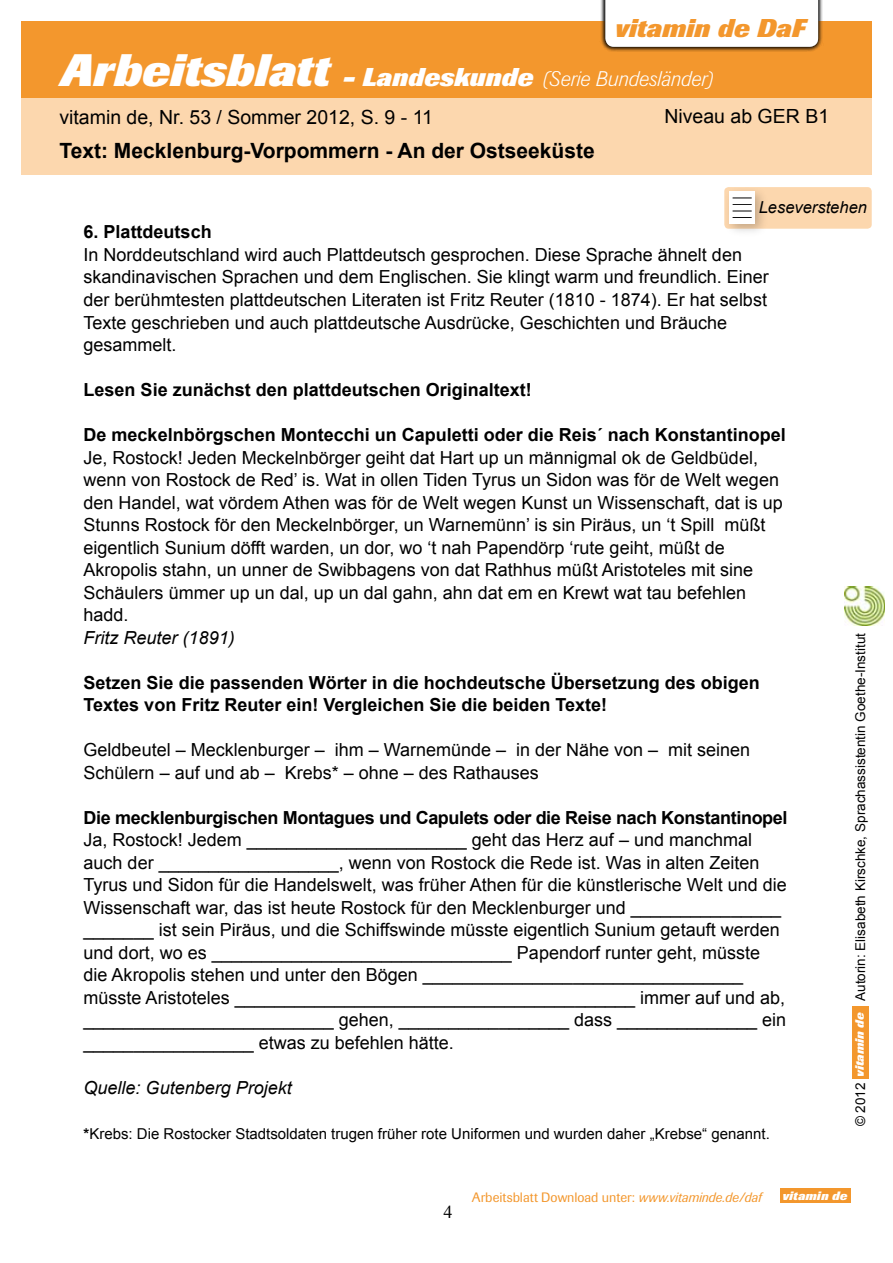
<style>
.page{position:relative;width:893px;height:1263px;background:#fff}
.page>*{position:absolute;margin:0;border:0;box-sizing:border-box;transform-origin:0 0}
.t1{font:italic 800 45px "Imago";color:#fff}
.t2{font:italic 800 25.5px "Imago";color:#fff}
.t3{font:italic 800 25.5px "Imago";letter-spacing:.005em;color:#f3972d}
.t4{font:700 21px "Arial";color:#000}
.t5{font:italic 300 21px "Imago";color:#fff}
.t6{font:19.5px "Arial";color:#000}
.t7{font:18px/22.5px "Arial";color:#000}
.t8{font:700 18px/22.5px "Arial";color:#000}
.t9{font:700 18px "Arial";letter-spacing:-.02em;color:#000}
.t10{font:italic 18px "Arial";color:#000}
.t11{font:italic 16.5px "Arial";color:#000}
.t12{font:15px "Arial";color:#000}
.t13{font:13.5px "Arial";color:#000}
.t14{font:13.5px "Imago";color:#f3972d}
.t15{font:italic 800 12px "Imago";letter-spacing:.02em;color:#fff}
.s1{font-weight:800;font-size:25.5px}
.s2{font-weight:700}
.s3{font-style:italic}
</style>
<div class="page">
<div style="left:780px;top:1189px;width:70px;height:14px;background:#f3972d"></div>
<div style="left:852px;top:1007px;width:16px;height:72px;background:#f3972d"></div>
<img style="left:845px;top:586px;width:39px;height:39px">
<div style="left:21px;top:98px;width:851px;height:76px;background:#fcd7ae"></div>
<div style="left:21px;top:21px;width:851px;height:77px;background:#f3972d"></div>
<div style="left:600px;top:0;width:224px;height:52px;background:#000;opacity:.7"></div>
<div style="left:605px;top:0;width:213px;height:47px;background:#fff"></div>
<div style="left:724px;top:187px;width:148px;height:42px;background:#fcd7ae;border-radius:4px"></div>
<div style="left:723px;top:186px;width:46px;height:52px;background:#000;opacity:.22"></div>
<div style="left:729px;top:192px;width:26px;height:32px;background:#fff"></div>
<svg style="left:733px;top:211px;width:19px;height:7px"></svg>
<svg style="left:733px;top:198px;width:19px;height:7px"></svg>
<h1 class="t1" style="left:60px;top:45px;width:271px">Arbeitsblatt</h1>
<h2 class="t3" style="left:615px;top:13px;width:192px">vitamin de DaF</h2>
<h2 class="t2" style="left:362px;top:63px;width:444px">zum Thema Jugend auf dem Lande</h2>
<h2 class="t2" style="left:362px;top:63px;width:183px">Thema Schule</h2>
<p class="t5" style="left:343px;top:67px;width:372px"><span class="s1">- Landeskunde</span> (Serie Bundesländer)</p>
<p class="t6" style="left:59px;top:104px;width:375px">vitamin de, Nr. 53 / Sommer 2012, S. 9 - 11</p>
<p class="t6" style="left:664px;top:104px;width:166px">Niveau ab GER B1</p>
<p class="t4" style="left:60px;top:137px;width:537px">Text: Mecklenburg-Vorpommern - An der Ostseeküste</p>
<p class="t11" style="left:759px;top:197px;width:110px">Leseverstehen</p>
<p class="t8" style="left:84px;top:222px;width:130px">6. Plattdeutsch</p>
<p class="t7" style="left:84px;top:244px;width:687px">In Norddeutschland wird auch Plattdeutsch gesprochen. Diese Sprache ähnelt den skandinavischen Sprachen und dem Englischen. Sie klingt warm und freundlich. Einer der berühmtesten plattdeutschen Literaten ist Fritz Reuter (1810 - 1874). Er hat selbst Texte geschrieben und auch plattdeutsche Ausdrücke, Geschichten und Bräuche gesammelt.</p>
<p class="t8" style="left:84px;top:379px;width:450px">Lesen Sie zunächst den plattdeutschen Originaltext!</p>
<p class="t8" style="left:84px;top:424px;width:704px">De meckelnbörgschen Montecchi un Capuletti oder die Reis´ nach Konstantinopel</p>
<p class="t7" style="left:84px;top:446px;width:701px">Je, Rostock! Jeden Meckelnbörger geiht dat Hart up un männigmal ok de Geldbüdel, wenn von Rostock de Red’ is. Wat in ollen Tiden Tyrus un Sidon was för de Welt wegen den Handel, wat vördem Athen was för de Welt wegen Kunst un Wissenschaft, dat is up Stunns Rostock för den Meckelnbörger, un Warnemünn’ is sin Piräus, un ‘t Spill müßt eigentlich Sunium döfft warden, un dor, wo ‘t nah Papendörp ‘rute geiht, müßt de Akropolis stahn, un unner de Swibbagens von dat Rathhus müßt Aristoteles mit sine Schäulers ümmer up un dal, up un dal gahn, ahn dat em en Krewt wat tau befehlen hadd.</p>
<p class="t10" style="left:84px;top:625px;width:153px">Fritz Reuter (1891)</p>
<p class="t8" style="left:84px;top:672px;width:678px">Setzen Sie die passenden Wörter in die hochdeutsche Übersetzung des obigen<br>Textes von Fritz Reuter ein! Vergleichen Sie die beiden Texte!</p>
<p class="t7" style="left:84px;top:739px;width:668px">Geldbeutel – Mecklenburger – ihm – Warnemünde – in der Nähe von – mit seinen<br>Schülern – auf und ab – Krebs* – ohne – des Rathauses</p>
<p class="t9" style="left:84px;top:805px;width:705px">Die mecklenburgischen Montagues und Capulets oder die Reise nach Konstantinopel</p>
<p class="t7" style="left:84px;top:829px;width:705px">Ja, Rostock! Jedem ______________________ geht das Herz auf – und manchmal auch der __________________, wenn von Rostock die Rede ist. Was in alten Zeiten Tyrus und Sidon für die Handelswelt, was früher Athen für die künstlerische Welt und die Wissenschaft war, das ist heute Rostock für den Mecklenburger und _______________ _______ ist sein Piräus, und die Schiffswinde müsste eigentlich Sunium getauft werden und dort, wo es ______________________________ Papendorf runter geht, müsste die Akropolis stehen und unter den Bögen ________________________________ müsste Aristoteles ________________________________________ immer auf und ab, _________________________ gehen, _________________ dass ______________ ein _________________ etwas zu befehlen hätte.</p>
<p class="t10" style="left:84px;top:1075px;width:210px">Quelle: Gutenberg Projekt</p>
<p class="t12" style="left:84px;top:1123px;width:688px"><span class="s2">*</span>Krebs: Die Rostocker Stadtsoldaten trugen früher rote Uniformen und wurden daher „Krebse“ genannt.</p>
<p class="t13" style="left:852px;top:1001px;width:369px;rotate:-90deg">Autorin: Elisabeth Kirschke, Sprachassistentin Goethe-Institut</p>
<p class="t15" style="left:852px;top:1077px;width:66px;rotate:-90deg">vitamin de</p>
<p class="t13" style="left:852px;top:1126px;width:45px;rotate:-90deg">© 2012</p>
<p class="t14" style="left:472px;top:1189px;width:291px">Arbeitsblatt Download unter: <span class="s3">www.vitaminde.de/daf</span></p>
<p class="t15" style="left:782px;top:1188px;width:66px">vitamin de</p>
</div>
